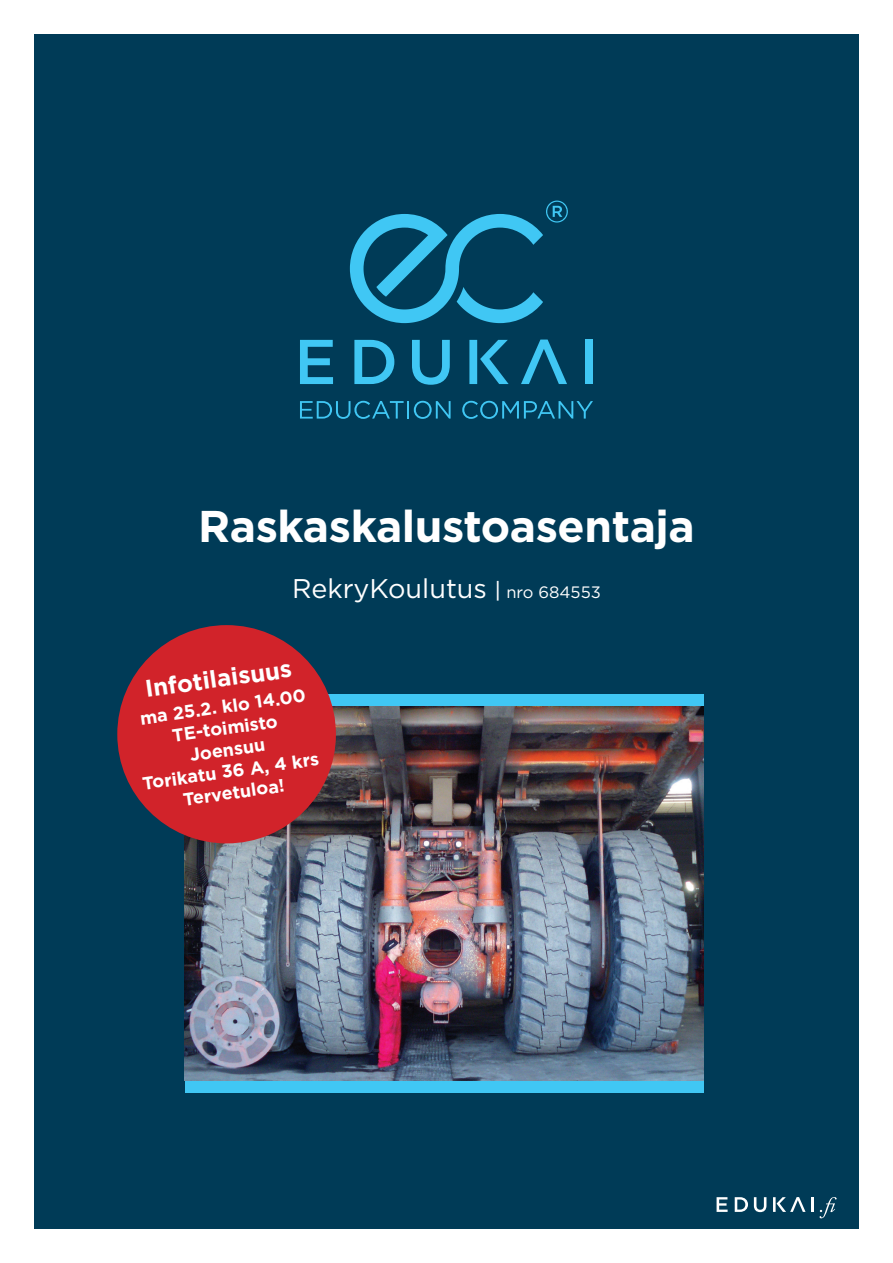
<style>
.page{position:relative;width:893px;height:1263px;background:#fff}
.page>*{position:absolute;margin:0;border:0;box-sizing:border-box;transform-origin:0 0}
.t1{font:700 44.4px "Gotham";letter-spacing:-.01em;color:#fff}
.t2{font:27px "Gotham";color:#fff}
.t3{font:700 24px "Gotham";color:#fff}
.t4{font:700 18px "Gotham";color:#fff}
.s1{font-family:"Arial";font-size:21px}
.s2{font-size:16.5px}
</style>
<div class="page">
<div style="left:34px;top:34px;width:825px;height:1195px;background:#003b57"></div>
<svg style="left:717px;top:1197px;width:11px;height:15px"></svg>
<svg style="left:735px;top:1197px;width:13px;height:15px"></svg>
<svg style="left:754px;top:1197px;width:12px;height:15px"></svg>
<svg style="left:773px;top:1197px;width:32px;height:15px"></svg>
<svg style="left:812px;top:1197px;width:25px;height:21px"></svg>
<div style="left:185px;top:694px;width:519px;height:14px;background:#40c7f4"></div>
<div style="left:185px;top:1079px;width:519px;height:14px;background:#40c7f4"></div>
<img style="left:185px;top:707px;width:519px;height:374px">
<svg style="left:300px;top:340px;width:33px;height:44px"></svg>
<svg style="left:354px;top:340px;width:40px;height:44px"></svg>
<svg style="left:412px;top:340px;width:38px;height:45px"></svg>
<div style="left:585px;top:340px;width:8px;height:44px;background:#40c7f4"></div>
<svg style="left:521px;top:340px;width:46px;height:44px"></svg>
<svg style="left:469px;top:340px;width:40px;height:44px"></svg>
<svg style="left:300px;top:401px;width:151px;height:18px"></svg>
<svg style="left:462px;top:401px;width:131px;height:18px"></svg>
<svg style="left:350px;top:201px;width:218px;height:122px"></svg>
<div style="left:117px;top:625px;width:219px;height:218px;background:#d1232a;border-radius:50%"></div>
<p class="t1" style="left:198px;top:496px;width:498px">Raskaskalustoasentaja</p>
<p class="t2" style="left:292px;top:571px;width:310px">RekryKoulutus <span class="s1">|</span> <span class="s2">nro 684553</span></p>
<p class="t3" style="left:143px;top:673px;width:149px;rotate:-8deg">Infotilaisuus</p>
<p class="t4" style="left:138px;top:706px;width:169px;rotate:-8deg">ma 25.2. klo 14.00</p>
<p class="t4" style="left:171px;top:724px;width:108px;rotate:-8deg">TE-toimisto</p>
<p class="t4" style="left:188px;top:743px;width:77px;rotate:-8deg">Joensuu</p>
<p class="t4" style="left:141px;top:771px;width:180px;rotate:-8deg">Torikatu 36 A, 4 krs</p>
<p class="t4" style="left:182px;top:787px;width:104px;rotate:-8deg">Tervetuloa!</p>
</div>
